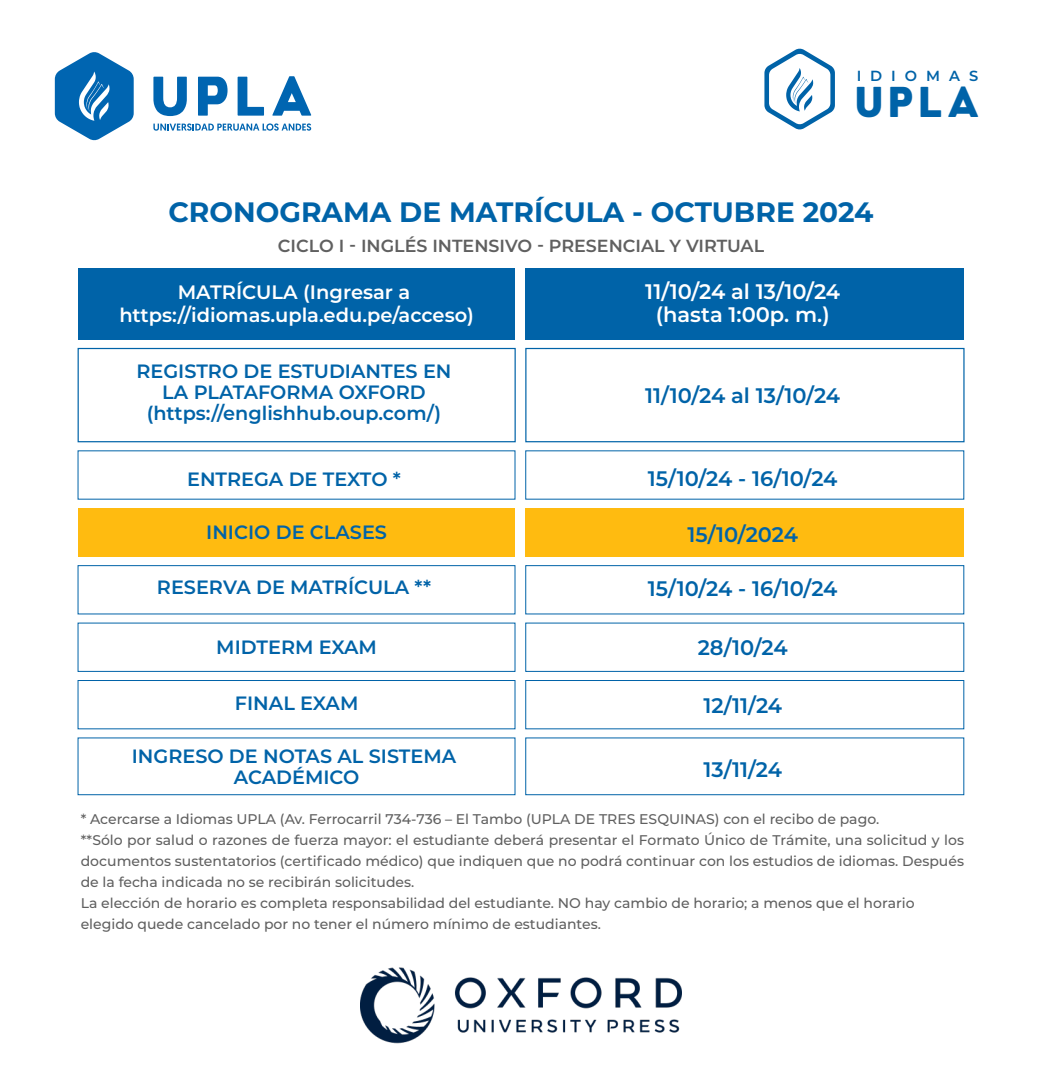
<style>
.page{position:relative;width:1042px;height:1092px;background:#fff}
.page>*{position:absolute;margin:0;border:0;box-sizing:border-box;transform-origin:0 0}
.t1{font:900 43.05px "Woodford Bourne";color:#0063a8}
.t2{font:700 28px "Montserrat";color:#0063a8}
.t3{font:600 21px "Montserrat";color:#0063a8}
.t4{font:600 21px/22.8px "Montserrat";color:#fff;text-align:center}
.t5{font:600 19.43px/22.8px "Montserrat";color:#fff;text-align:center}
.t6{font:600 19.25px/21px "Montserrat";color:#0063a8;text-align:center}
.t7{font:600 17.5px "Montserrat";color:#606060}
.t8{font:600 14.7px "Montserrat";letter-spacing:.61em;color:#0063a8}
.t9{font:500 14px/21px "Montserrat";color:#606060}
</style>
<div class="page">
<div style="left:78px;top:268px;width:437px;height:71px;background:#0063a8"></div>
<div style="left:526px;top:268px;width:438px;height:71px;background:#0063a8"></div>
<div style="left:78px;top:348px;width:438px;height:94px;border:1px solid #0063a8"></div>
<div style="left:525px;top:348px;width:439px;height:94px;border:1px solid #0063a8"></div>
<div style="left:78px;top:565px;width:437px;height:49px;border:1px solid #0063a8"></div>
<div style="left:525px;top:565px;width:439px;height:49px;border:1px solid #0063a8"></div>
<div style="left:78px;top:680px;width:437px;height:49px;border:1px solid #0063a8"></div>
<div style="left:525px;top:680px;width:439px;height:49px;border:1px solid #0063a8"></div>
<div style="left:78px;top:737px;width:437px;height:58px;border:1px solid #0063a8"></div>
<div style="left:525px;top:737px;width:439px;height:58px;border:1px solid #0063a8"></div>
<div style="left:78px;top:508px;width:437px;height:48px;background:#ffbb10"></div>
<div style="left:526px;top:508px;width:438px;height:48px;background:#ffbb10"></div>
<svg style="left:764px;top:48px;width:71px;height:82px"></svg>
<svg style="left:153px;top:77px;width:34px;height:39px"></svg>
<svg style="left:198px;top:77px;width:29px;height:39px"></svg>
<svg style="left:238px;top:77px;width:26px;height:39px"></svg>
<svg style="left:272px;top:76px;width:39px;height:40px"></svg>
<svg style="left:55px;top:52px;width:79px;height:89px"></svg>
<svg style="left:153px;top:123px;width:158px;height:8px"></svg>
<img style="left:360px;top:967px;width:322px;height:76px">
<p class="t8" style="left:856px;top:65px;width:123px">IDIOMAS</p>
<h1 class="t1" style="left:854px;top:79px;width:126px">UPLA</h1>
<h2 class="t2" style="left:168px;top:192px;width:706px">CRONOGRAMA DE MATRÍCULA - OCTUBRE 2024</h2>
<p class="t7" style="left:278px;top:233px;width:488px">CICLO I - INGLÉS INTENSIVO - PRESENCIAL Y VIRTUAL</p>
<h3 class="t5" style="left:119px;top:280px;width:356px">MATRÍCULA (Ingresar a https://idiomas.upla.edu.pe/acceso)</h3>
<h3 class="t4" style="left:645px;top:279px;width:196px">11/10/24 al 13/10/24 (hasta 1:00p. m.)</h3>
<h3 class="t6" style="left:136px;top:360px;width:316px">REGISTRO DE ESTUDIANTES EN<br>LA PLATAFORMA OXFORD (https://englishhub.oup.com/)</h3>
<h3 class="t3" style="left:645px;top:380px;width:196px">11/10/24 al 13/10/24</h3>
<h3 class="t6" style="left:187px;top:467px;width:215px">ENTREGA DE TEXTO *</h3>
<h3 class="t3" style="left:648px;top:463px;width:191px">15/10/24 - 16/10/24</h3>
<h3 class="t6" style="left:206px;top:520px;width:182px">INICIO DE CLASES</h3>
<h3 class="t3" style="left:687px;top:519px;width:112px">15/10/2024</h3>
<h3 class="t3" style="left:648px;top:574px;width:191px">15/10/24 - 16/10/24</h3>
<h3 class="t6" style="left:157px;top:575px;width:275px">RESERVA DE MATRÍCULA **</h3>
<h3 class="t6" style="left:216px;top:636px;width:162px">MIDTERM EXAM</h3>
<h3 class="t3" style="left:698px;top:632px;width:92px">28/10/24</h3>
<h3 class="t6" style="left:235px;top:692px;width:125px">FINAL EXAM</h3>
<h3 class="t3" style="left:703px;top:690px;width:80px">12/11/24</h3>
<h3 class="t6" style="left:132px;top:745px;width:326px">INGRESO DE NOTAS AL SISTEMA<br>ACADÉMICO</h3>
<h3 class="t3" style="left:703px;top:754px;width:80px">13/11/24</h3>
<p class="t9" style="left:81px;top:807px;width:885px">* Acercarse a Idiomas UPLA (Av. Ferrocarril 734-736 – El Tambo (UPLA DE TRES ESQUINAS) con el recibo de pago.<br>**Sólo por salud o razones de fuerza mayor: el estudiante deberá presentar el Formato Único de Trámite, una solicitud y los documentos sustentatorios (certificado médico) que indiquen que no podrá continuar con los estudios de idiomas. Después de la fecha indicada no se recibirán solicitudes.<br>La elección de horario es completa responsabilidad del estudiante. NO hay cambio de horario; a menos que el horario elegido quede cancelado por no tener el número mínimo de estudiantes.</p>
</div>
